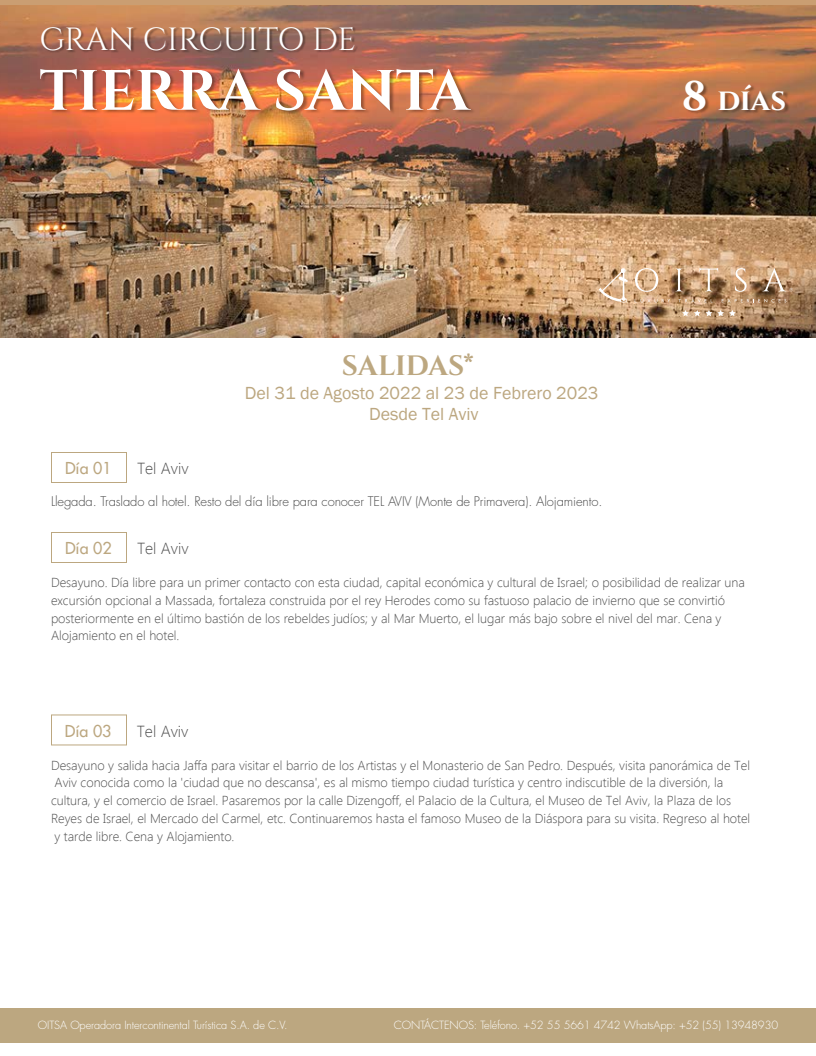
<style>
.page{position:relative;width:816px;height:1056px;background:#fff}
.page>*{position:absolute;margin:0;border:0;box-sizing:border-box;transform-origin:0 0}
.t1{font:700 56.8px "Cinzel";color:#fff}
.t2{font:32.1px "Cinzel";letter-spacing:-.015em;color:#fff}
.t3{font:700 30.7px "Cinzel";color:#fff}
.t4{font:700 28px "Cinzel";color:#bca780}
.t5{font:18px/21.8px "Franklin Gothic";color:#bca780;text-align:center}
.t6{font:300 16px "Segoe UI";color:#4d4d4d}
.t7{font:500 16px "Futura Std";color:#bca780}
.t8{font:300 13px/17.8px "Segoe UI";color:#4d4d4d}
.t9{font:300 13px "Futura Std";letter-spacing:-.01em;color:#4d4d4d}
.t10{font:300 11px "Futura Std";letter-spacing:-.01em;color:#fff}
.s1{font-size:41.4px}
</style>
<div class="page">
<img style="left:0;top:4px;width:816px;height:334px">
<hr style="left:0;top:0;width:816px;height:4px;background:#ca9e72">
<div style="left:0;top:1008px;width:816px;height:35px;background:#bca780"></div>
<div style="left:51px;top:452px;width:76px;height:31px;border:1px solid #bca780"></div>
<div style="left:51px;top:532px;width:76px;height:31px;border:1px solid #bca780"></div>
<div style="left:51px;top:714px;width:76px;height:31px;border:1px solid #bca780"></div>
<img style="left:682px;top:73px;width:111px;height:57px">
<svg style="left:635px;top:299px;width:35px;height:3px"></svg>
<svg style="left:678px;top:299px;width:35px;height:3px"></svg>
<svg style="left:722px;top:299px;width:64px;height:3px"></svg>
<svg style="left:682px;top:310px;width:54px;height:6px"></svg>
<svg style="left:599px;top:268px;width:29px;height:35px"></svg>
<svg style="left:635px;top:268px;width:23px;height:24px"></svg>
<svg style="left:675px;top:269px;width:8px;height:22px"></svg>
<svg style="left:699px;top:268px;width:19px;height:23px"></svg>
<svg style="left:735px;top:268px;width:12px;height:24px"></svg>
<svg style="left:762px;top:268px;width:31px;height:23px"></svg>
<img style="left:39px;top:60px;width:440px;height:77px">
<img style="left:39px;top:22px;width:321px;height:42px">
<h2 class="t2" style="left:40px;top:21px;width:318px">GRAN CIRCUITO DE</h2>
<h1 class="t1" style="left:40px;top:56px;width:431px">TIERRA SANTA</h1>
<h3 class="t3" style="left:682px;top:81px;width:106px"><span class="s1">8</span> días</h3>
<h3 class="t4" style="left:342px;top:349px;width:134px">SALIDAS*</h3>
<p class="t7" style="left:65px;top:458px;width:48px">Día 01</p>
<p class="t6" style="left:137px;top:457px;width:53px">Tel Aviv</p>
<h3 class="t5" style="left:245px;top:381px;width:355px">Del 31 de Agosto 2022 al 23 de Febrero 2023<br>Desde Tel Aviv</h3>
<p class="t9" style="left:51px;top:493px;width:553px">Llegada. Traslado al hotel. Resto del día libre para conocer TEL AVIV (Monte de Primavera). Alojamiento.</p>
<p class="t7" style="left:65px;top:538px;width:48px">Día 02</p>
<p class="t6" style="left:137px;top:537px;width:53px">Tel Aviv</p>
<p class="t8" style="left:51px;top:573px;width:695px">Desayuno. Día libre para un primer contacto con esta ciudad, capital económica y cultural de Israel; o posibilidad de realizar una excursión opcional a Massada, fortaleza construida por el rey Herodes como su fastuoso palacio de invierno que se convirtió posteriormente en el último bastión de los rebeldes judíos; y al Mar Muerto, el lugar más bajo sobre el nivel del mar. Cena y Alojamiento en el hotel.</p>
<p class="t7" style="left:65px;top:721px;width:48px">Día 03</p>
<p class="t6" style="left:137px;top:720px;width:53px">Tel Aviv</p>
<p class="t8" style="left:51px;top:755px;width:701px">Desayuno y salida hacia Jaffa para visitar el barrio de los Artistas y el Monasterio de San Pedro. Después, visita panorámica de Tel Aviv conocida como la 'ciudad que no descansa', es al mismo tiempo ciudad turística y centro indiscutible de la diversión, la cultura, y el comercio de Israel. Pasaremos por la calle Dizengoff, el Palacio de la Cultura, el Museo de Tel Aviv, la Plaza de los Reyes de Israel, el Mercado del Carmel, etc. Continuaremos hasta el famoso Museo de la Diáspora para su visita. Regreso al hotel y tarde libre. Cena y Alojamiento.</p>
<p class="t10" style="left:38px;top:1018px;width:251px">OITSA Operadora Intercontinental Turística S.A. de C.V.</p>
<p class="t10" style="left:394px;top:1018px;width:386px">CONTÁCTENOS: Teléfono. +52 55 5661 4742 WhatsApp: +52 (55) 13948930</p>
</div>
